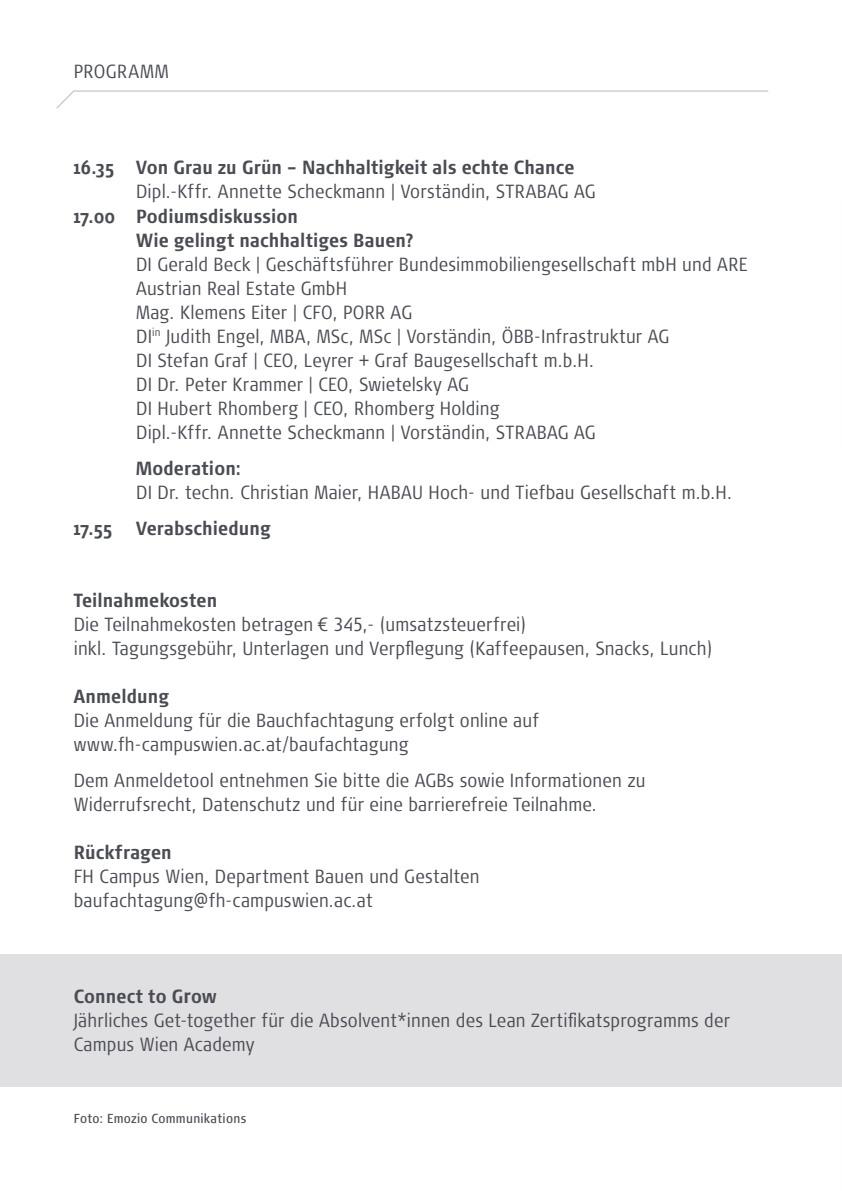
<style>
.page{position:relative;width:842px;height:1191px;background:#fff}
.page>*{position:absolute;margin:0;border:0;box-sizing:border-box;transform-origin:0 0}
.t1{font:300 condensed 19px/24px "Signa OT";letter-spacing:.01em;color:#494c53}
.t2{font:700 condensed 19px/24px "Signa OT";letter-spacing:.01em;color:#494c53}
.t3{font:condensed 13px "Signa OT";letter-spacing:.02em;color:#494c53}
.s1{font-weight:700}
.s2{font-weight:700;font-size:20px}
</style>
<div class="page">
<div style="left:0;top:954px;width:842px;height:133px;background:#e0e0e3"></div>
<hr style="left:841px;top:433px;width:1px;height:593px;background:#fff">
<svg style="left:841px;top:982px;width:1px;height:44px"></svg>
<svg style="left:56px;top:90px;width:713px;height:19px"></svg>
<p class="t1" style="left:74px;top:60px;width:96px">PROGRAMM</p>
<p class="t2" style="left:74px;top:156px;width:502px">16.35 Von Grau zu Grün – Nachhaltigkeit als echte Chance</p>
<p class="t1" style="left:136px;top:180px;width:461px">Dipl.-Kffr. Annette Scheckmann | Vorständin, STRABAG AG</p>
<p class="t2" style="left:136px;top:204px;width:280px;text-indent:-62px">17.00 Podiumsdiskussion<br>Wie gelingt nachhaltiges Bauen?</p>
<p class="t1" style="left:136px;top:252px;width:613px">DI Gerald Beck | Geschäftsführer Bundesimmobiliengesellschaft mbH und ARE Austrian Real Estate GmbH<br>Mag. Klemens Eiter | CFO, PORR AG<br>DI<sup>in</sup> Judith Engel, MBA, MSc, MSc | Vorständin, ÖBB-Infrastruktur AG<br>DI Stefan Graf | CEO, Leyrer + Graf Baugesellschaft m.b.H.<br>DI Dr. Peter Krammer | CEO, Swietelsky AG<br>DI Hubert Rhomberg | CEO, Rhomberg Holding<br>Dipl.-Kffr. Annette Scheckmann | Vorständin, STRABAG AG</p>
<p class="t2" style="left:136px;top:456px;width:107px">Moderation:</p>
<p class="t1" style="left:136px;top:480px;width:598px">DI Dr. techn. Christian Maier, HABAU Hoch- und Tiefbau Gesellschaft m.b.H.</p>
<p class="t2" style="left:74px;top:516px;width:198px">17.55 Verabschiedung</p>
<p class="t2" style="left:74px;top:588px;width:145px">Teilnahmekosten</p>
<p class="t1" style="left:74px;top:612px;width:640px">Die Teilnahmekosten betragen € 345,- (umsatzsteuerfrei)<br>inkl. Tagungsgebühr, Unterlagen und Verpflegung (Kaffeepausen, Snacks, Lunch)</p>
<p class="t2" style="left:74px;top:684px;width:96px">Anmeldung</p>
<p class="t1" style="left:74px;top:708px;width:467px">Die Anmeldung für die Bauchfachtagung erfolgt online auf www.fh-campuswien.ac.at/baufachtagung</p>
<p class="t1" style="left:74px;top:768px;width:573px">Dem Anmeldetool entnehmen Sie bitte die AGBs sowie Informationen zu<br>Widerrufsrecht, Datenschutz und für eine barrierefreie Teilnahme.</p>
<p class="t2" style="left:74px;top:840px;width:99px">Rückfragen</p>
<p class="t1" style="left:74px;top:864px;width:407px">FH Campus Wien, Department Bauen und Gestalten baufachtagung@fh-campuswien.ac.at</p>
<p class="t1" style="left:74px;top:984px;width:658px"><span class="s1">Connect to G</span><span class="s2">r</span><span class="s1">ow<br></span>Jährliches Get-together für die Absolvent*innen des Lean Zertifikatsprogramms der<br>Campus Wien Academy</p>
<p class="t3" style="left:74px;top:1111px;width:174px">Foto: Emozio Communikations</p>
</div>
